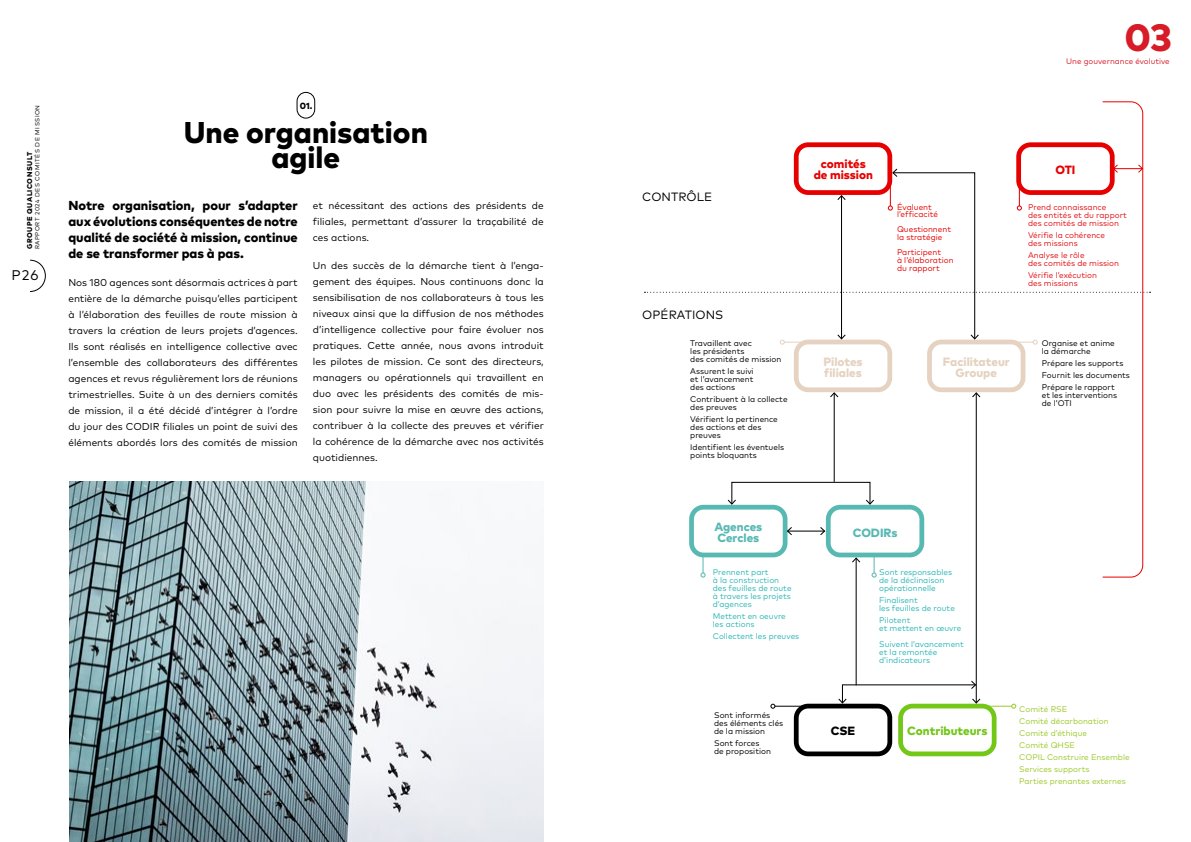
<style>
.page{position:relative;width:1191px;height:842px;background:#fff}
.page>*{position:absolute;margin:0;border:0;box-sizing:border-box;transform-origin:0 0}
.t1{font:800 38px "Mark Pro";color:#d71b27}
.t2{font:800 30px/25px "Mark Pro";color:#000;text-align:center}
.t3{font:14px "Mark Pro";color:#000}
.t4{font:800 13px/16px "Mark Pro";color:#000;text-align:justify}
.t5{font:12px "Mark Pro";letter-spacing:.005em;color:#000}
.t6{font:800 11.9px/11.4px "Mark Pro";color:#e5d2c0;text-align:center}
.t7{font:800 11.9px/11.4px "Mark Pro";color:#58b9b3}
.t8{font:800 11.9px/11.4px "Mark Pro";color:#e70000;text-align:center}
.t9{font:800 11.9px "Mark Pro";color:#72c717}
.t10{font:800 11.9px "Mark Pro";color:#000}
.t11{font:10px/16px "Mark Pro";color:#000;text-align:justify}
.t12{font:800 9px "Mark Pro";color:#000}
.t13{font:8.2px/8px "Mark Pro";color:#000}
.t14{font:8.2px/8px "Mark Pro";color:#2bb6b7}
.t15{font:8.2px/8px "Mark Pro";color:#e30f13}
.t16{font:8.2px/12px "Mark Pro";color:#9cc929}
.t17{font:8.2px/7.6px "Mark Pro";color:#e70000}
.t18{font:8px "Mark Pro";color:#d71b27}
.t19{font:800 7px "Mark Pro";letter-spacing:.08em;color:#000}
.t20{font:6px "Mark Pro";letter-spacing:.08em;color:#000}
</style>
<div class="page">
<div style="left:297px;top:92px;width:18px;height:26px;border:1px solid #000;border-radius:9px"></div>
<hr style="left:973px;top:706px;width:38px;height:1px;background:#9cc929">
<svg style="left:1011px;top:704px;width:5px;height:5px"></svg>
<hr style="left:775px;top:706px;width:38px;height:1px;background:#000">
<svg style="left:770px;top:704px;width:5px;height:5px"></svg>
<div style="left:794px;top:704px;width:98px;height:52px;border:5px solid #000;border-radius:12px"></div>
<div style="left:898px;top:704px;width:98px;height:52px;border:5px solid #72c717;border-radius:12px"></div>
<hr style="left:855px;top:558px;width:1px;height:127px;background:#000">
<hr style="left:975px;top:393px;width:1px;height:310px;background:#000">
<svg style="left:837px;top:680px;width:144px;height:24px"></svg>
<svg style="left:644px;top:101px;width:506px;height:477px"></svg>
<svg style="left:30px;top:260px;width:16px;height:32px"></svg>
<img style="left:69px;top:482px;width:475px;height:360px">
<p class="t20" style="left:33px;top:249px;width:146px;rotate:-90deg">RAPPORT 2024 DES COMITÉS DE MISSION</p>
<h3 class="t3" style="left:11px;top:264px;width:29px">P26</h3>
<p class="t19" style="left:24px;top:249px;width:99px;rotate:-90deg">GROUPE QUALICONSULT</p>
<p class="t12" style="left:300px;top:99px;width:14px">01.</p>
<h2 class="t2" style="left:184px;top:118px;width:246px">Une organisation agile</h2>
<h3 class="t4" style="left:68px;top:196px;width:231px">Notre organisation, pour s’adapter aux évolutions conséquentes de notre qualité de société à mission, continue de se transformer pas à pas.</h3>
<p class="t11" style="left:68px;top:274px;width:231px">Nos 180 agences sont désormais actrices à part entière de la démarche puisqu’elles participent à l’élaboration des feuilles de route mission à travers la création de leurs projets d’agences.<br>Ils sont réalisés en intelligence collective avec l’ensemble des collaborateurs des différentes agences et revus régulièrement lors de réunions trimestrielles. Suite à un des derniers comités de mission, il a été décidé d’intégrer à l’ordre du jour des CODIR filiales un point de suivi des éléments abordés lors des comités de mission</p>
<p class="t11" style="left:313px;top:197px;width:232px">et nécessitant des actions des présidents de filiales, permettant d’assurer la traçabilité de ces actions.</p>
<p class="t11" style="left:313px;top:257px;width:232px">Un des succès de la démarche tient à l’enga&shy;gement des équipes. Nous continuons donc la sensibilisation de nos collaborateurs à tous les niveaux ainsi que la diffusion de nos méthodes d’intelligence collective pour faire évoluer nos pratiques. Cette année, nous avons introduit les pilotes de mission. Ce sont des directeurs, managers ou opérationnels qui travaillent en duo avec les présidents des comités de mis&shy;sion pour suivre la mise en œuvre des actions, contribuer à la collecte des preuves et vérifier la cohérence de la démarche avec nos activités quotidiennes.</p>
<h1 class="t1" style="left:1124px;top:8px;width:49px">03</h1>
<p class="t18" style="left:1066px;top:56px;width:105px">Une gouvernance évolutive</p>
<p class="t5" style="left:642px;top:188px;width:71px">CONTRÔLE</p>
<p class="t5" style="left:642px;top:305px;width:83px">OPÉRATIONS</p>
<p class="t13" style="left:690px;top:338px;width:93px">Travaillent avec<br>les présidents<br>des comités de mission</p>
<p class="t13" style="left:690px;top:366px;width:65px;text-align:justify">Assurent le suivi et l’avancement des actions</p>
<p class="t13" style="left:690px;top:395px;width:99px">Contribuent à la collecte des preuves</p>
<p class="t13" style="left:690px;top:415px;width:89px">Vérifient la pertinence des actions et des preuves</p>
<p class="t13" style="left:690px;top:443px;width:95px">Identifient les éventuels points bloquants</p>
<p class="t8" style="left:813px;top:157px;width:61px">comités de mission</p>
<p class="t6" style="left:823px;top:355px;width:41px;text-align:left">Pilotes filiales</p>
<p class="t17" style="left:897px;top:202px;width:43px">Évaluent l’efficacité</p>
<p class="t17" style="left:897px;top:225px;width:56px">Questionnent la stratégie</p>
<p class="t17" style="left:897px;top:248px;width:58px">Participent<br>à l’élaboration du rapport</p>
<p class="t8" style="left:1055px;top:163px;width:22px">OTI</p>
<p class="t15" style="left:1028px;top:202px;width:100px">Prend connaissance<br>des entités et du rapport des comités de mission</p>
<p class="t15" style="left:1028px;top:230px;width:78px">Vérifie la cohérence des missions</p>
<p class="t15" style="left:1028px;top:250px;width:93px">Analyse le rôle<br>des comités de mission</p>
<p class="t15" style="left:1028px;top:270px;width:70px">Vérifie l’exécution des missions</p>
<p class="t6" style="left:942px;top:355px;width:68px">Facilitateur<br>Groupe</p>
<p class="t13" style="left:1041px;top:338px;width:74px">Organise et anime la démarche</p>
<p class="t13" style="left:1041px;top:356px;width:90px;line-height:12px">Prépare les supports<br>Fournit les documents<br>Prépare le rapport</p>
<p class="t13" style="left:1041px;top:390px;width:77px">et les interventions de l’OTI</p>
<p class="t7" style="left:714px;top:520px;width:49px">Agences<br>Cercles</p>
<p class="t14" style="left:713px;top:568px;width:80px">Prennent part<br>à la construction des feuilles de route à travers les projets d’agences</p>
<p class="t14" style="left:713px;top:612px;width:74px">Mettent en oeuvre les actions</p>
<p class="t14" style="left:713px;top:632px;width:88px">Collectent les preuves</p>
<p class="t13" style="left:714px;top:711px;width:71px">Sont informés des éléments clés de la mission</p>
<p class="t13" style="left:714px;top:739px;width:58px">Sont forces de proposition</p>
<p class="t7" style="left:852px;top:526px;width:46px">CODIRs</p>
<p class="t14" style="left:879px;top:568px;width:74px">Sont responsables de la déclinaison opérationnelle</p>
<p class="t14" style="left:879px;top:596px;width:77px">Finalisent<br>les feuilles de route</p>
<p class="t14" style="left:879px;top:616px;width:84px">Pilotent<br>et mettent en œuvre</p>
<p class="t14" style="left:879px;top:640px;width:86px">Suivent l’avancement et la remontée d’indicateurs</p>
<p class="t10" style="left:830px;top:722px;width:26px">CSE</p>
<p class="t9" style="left:907px;top:722px;width:82px">Contributeurs</p>
<p class="t16" style="left:1019px;top:702px;width:112px">Comité RSE<br>Comité décarbonation<br>Comité d’éthique<br>Comité QHSE<br>COPIL Construire Ensemble<br>Services supports<br>Parties prenantes externes</p>
</div>
